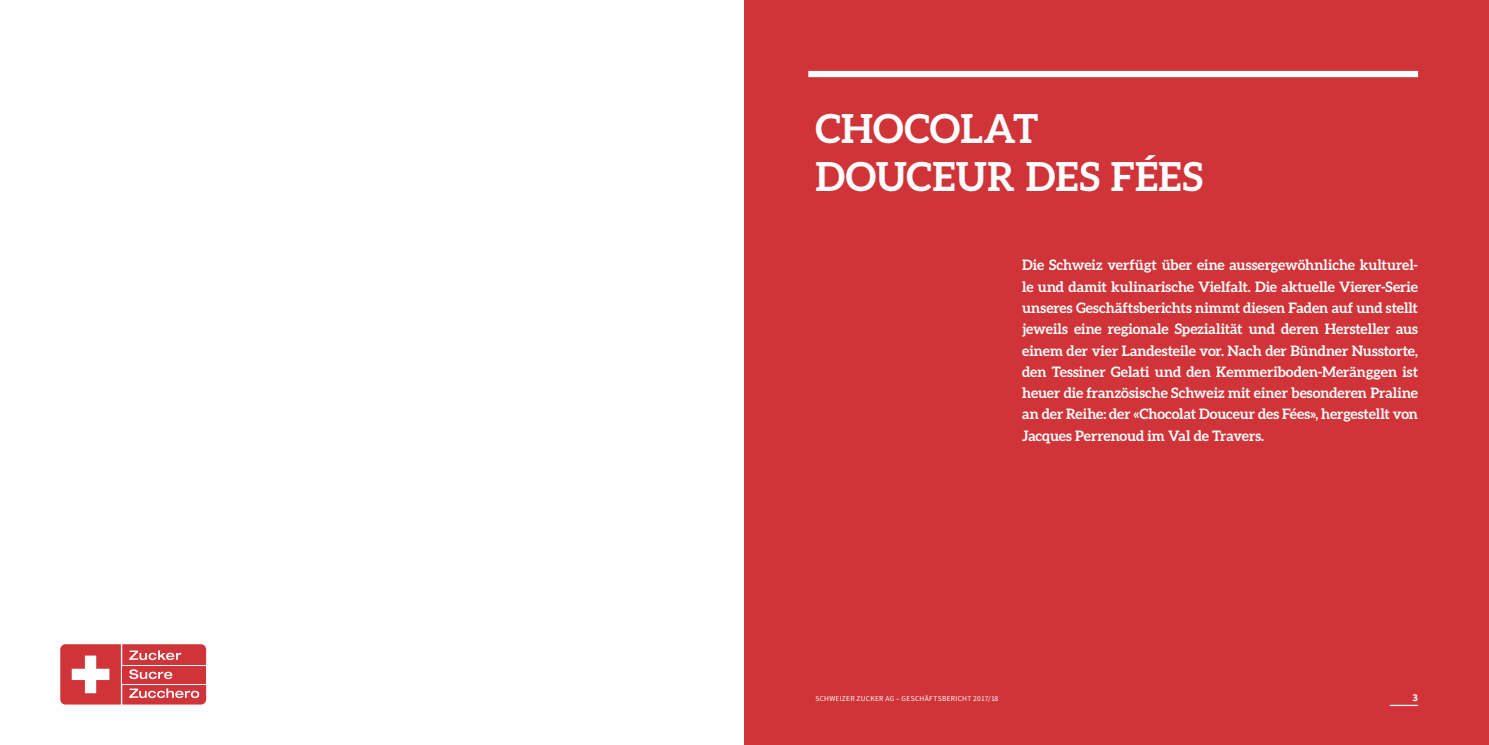
<style>
.page{position:relative;width:1489px;height:745px;background:#fff}
.page>*{position:absolute;margin:0;border:0;box-sizing:border-box;transform-origin:0 0}
.t1{font:700 40px/47.9px "Aleo";letter-spacing:.01em;color:#fff}
.t2{font:700 14.38px/21.2px "Aleo";letter-spacing:-.01em;color:#fff;text-align:justify}
.t3{font:700 10.62px "Source Sans Pro";color:#fff}
.t4{font:7.5px "Source Sans Pro";letter-spacing:.04em;color:#fff}
</style>
<div class="page">
<div style="left:744px;top:0;width:744px;height:744px;background:#d03439"></div>
<svg style="left:1390px;top:704px;width:27px;height:1px"></svg>
<div style="left:808px;top:71px;width:609px;height:6px;background:#fff"></div>
<svg style="left:60px;top:644px;width:146px;height:60px;background:#d8585c"></svg>
<h1 class="t1" style="left:815px;top:104px;width:389px">CHOCOLAT<br>DOUCEUR DES FÉES</h1>
<p class="t2" style="left:1022px;top:254px;width:397px">Die Schweiz verfügt über eine aussergewöhnliche kulturel&shy;le und damit kulinarische Vielfalt. Die aktuelle Vierer-Serie unseres Geschäftsberichts nimmt diesen Faden auf und stellt jeweils eine regionale Spezialität und deren Hersteller aus einem der vier Landesteile vor. Nach der Bündner Nusstorte, den Tessiner Gelati und den Kemmeriboden-Meränggen ist heuer die französische Schweiz mit einer besonderen Praline an der Reihe: der «Chocolat Douceur des Fées», hergestellt von Jacques Perrenoud im Val de Travers.</p>
<p class="t4" style="left:815px;top:693px;width:184px">SCHWEIZER ZUCKER AG – GESCHÄFTSBERICHT 2017/18</p>
<p class="t3" style="left:1412px;top:690px;width:7px">3</p>
</div>
